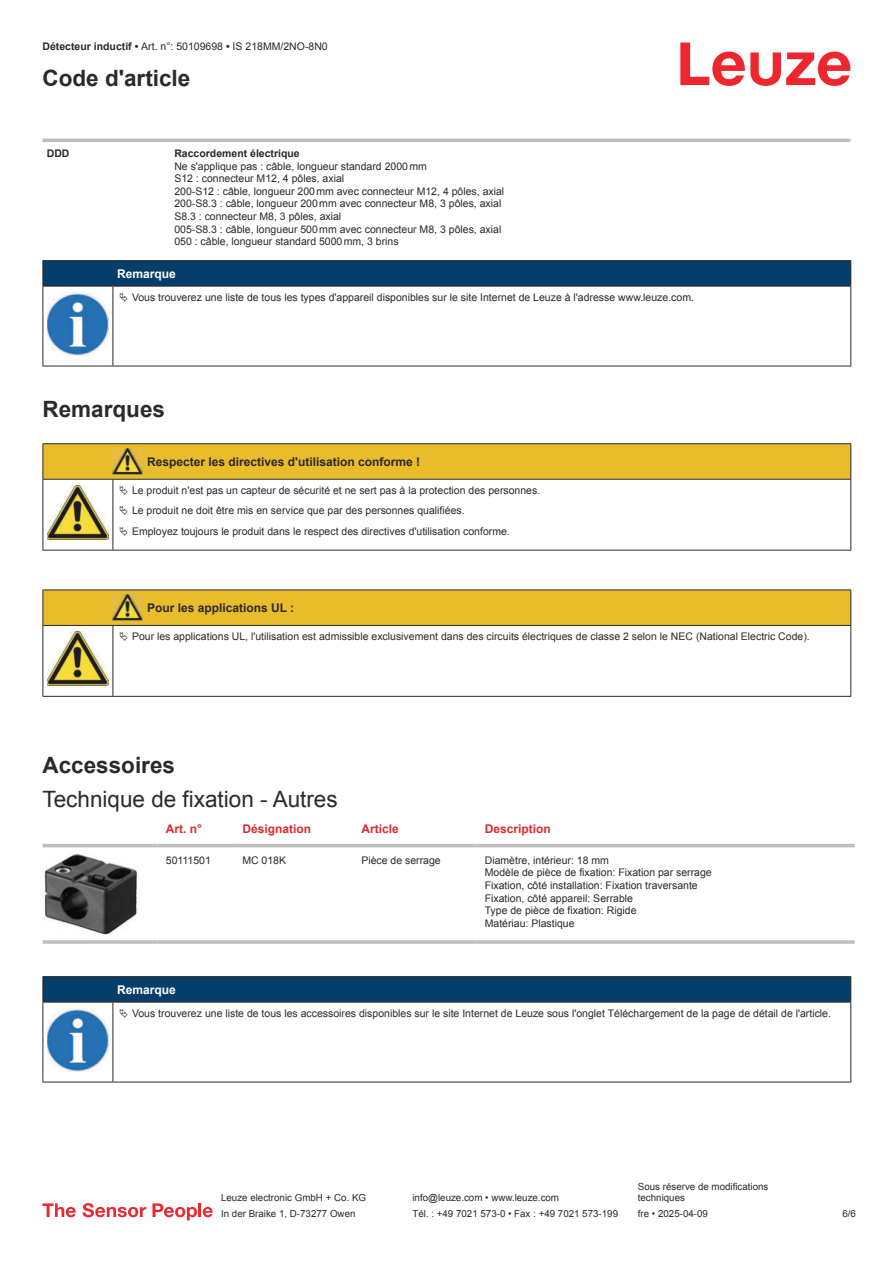
<style>
.page{position:relative;width:893px;height:1263px;background:#fff}
.page>*{position:absolute;margin:0;border:0;box-sizing:border-box;transform-origin:0 0}
.t1{font:700 22.5px "Arial";color:#2b292a}
.t2{font:22.5px "Arial";color:#2b292a}
.t3{font:700 12px "Arial";color:#2b292a}
.t4{font:700 12px "Arial";color:#db2a30}
.t5{font:700 12px "Arial";color:#fff}
.t6{font:10.5px/12.6px "Arial";color:#2b292a}
.t7{font:700 10.5px "Arial";color:#2b292a}
.t8{font:9.75px/11.7px "Arial";color:#2b292a}
.s1{font-weight:700}
</style>
<div class="page">
<svg style="left:680px;top:43px;width:170px;height:43px"></svg>
<svg style="left:43px;top:138px;width:807px;height:1px"></svg>
<hr style="left:43px;top:139px;width:127px;height:3px;background:#bdbfc1">
<hr style="left:170px;top:139px;width:680px;height:3px;background:#bdbfc1">
<svg style="left:43px;top:843px;width:812px;height:5px;fill:#efeff0"></svg>
<hr style="left:43px;top:844px;width:114px;height:3px;background:#bdbfc1">
<hr style="left:157px;top:844px;width:77px;height:3px;background:#bdbfc1">
<hr style="left:234px;top:844px;width:119px;height:3px;background:#bdbfc1">
<hr style="left:353px;top:844px;width:123px;height:3px;background:#bdbfc1">
<hr style="left:476px;top:844px;width:379px;height:3px;background:#bdbfc1">
<hr style="left:43px;top:940px;width:114px;height:4px;background:#bdbfc1">
<hr style="left:157px;top:940px;width:77px;height:4px;background:#c9cbcc">
<hr style="left:234px;top:940px;width:119px;height:4px;background:#c4c6c7">
<hr style="left:353px;top:940px;width:123px;height:4px;background:#bdbfc1">
<hr style="left:476px;top:940px;width:379px;height:4px;background:#c9cbcc">
<img style="left:44px;top:854px;width:93px;height:81px">
<svg style="left:44px;top:1003px;width:806px;height:79px"></svg>
<hr style="left:43px;top:976px;width:70px;height:1px;background:#2b292a">
<hr style="left:43px;top:1002px;width:70px;height:1px;background:#2b292a">
<hr style="left:113px;top:976px;width:738px;height:1px;background:#2b292a">
<svg style="left:43px;top:977px;width:808px;height:25px;background:#063c67"></svg>
<hr style="left:113px;top:1002px;width:738px;height:1px;background:#2b292a">
<hr style="left:43px;top:1002px;width:1px;height:75px;background:#2b292a">
<hr style="left:113px;top:1002px;width:1px;height:75px;background:#2b292a">
<hr style="left:850px;top:1002px;width:1px;height:75px;background:#2b292a">
<hr style="left:43px;top:1082px;width:70px;height:1px;background:#2b292a">
<hr style="left:113px;top:1082px;width:738px;height:1px;background:#2b292a">
<img style="left:47px;top:1008px;width:61px;height:63px">
<div style="left:115px;top:1003px;width:734px;height:20px;background:#fff"></div>
<svg style="left:43px;top:1203px;width:33px;height:14px"></svg>
<svg style="left:83px;top:1203px;width:63px;height:14px"></svg>
<svg style="left:153px;top:1203px;width:44px;height:17px"></svg>
<hr style="left:198px;top:1203px;width:3px;height:14px;background:#ed272d">
<svg style="left:203px;top:1207px;width:10px;height:10px"></svg>
<svg style="left:44px;top:287px;width:806px;height:79px"></svg>
<hr style="left:43px;top:260px;width:70px;height:1px;background:#2b292a">
<hr style="left:43px;top:286px;width:70px;height:1px;background:#2b292a">
<hr style="left:113px;top:260px;width:738px;height:1px;background:#2b292a">
<div style="left:43px;top:261px;width:808px;height:25px;background:#063d69"></div>
<hr style="left:113px;top:286px;width:738px;height:1px;background:#2b292a">
<hr style="left:43px;top:286px;width:1px;height:75px;background:#2b292a">
<hr style="left:113px;top:286px;width:1px;height:75px;background:#2b292a">
<hr style="left:850px;top:286px;width:1px;height:75px;background:#2b292a">
<hr style="left:43px;top:366px;width:70px;height:1px;background:#2b292a">
<hr style="left:113px;top:366px;width:738px;height:1px;background:#2b292a">
<img style="left:47px;top:292px;width:61px;height:63px">
<div style="left:115px;top:287px;width:734px;height:20px;background:#fff"></div>
<hr style="left:43px;top:443px;width:70px;height:1px;background:#2b292a">
<hr style="left:113px;top:443px;width:30px;height:1px;background:#2b292a">
<hr style="left:143px;top:443px;width:708px;height:1px;background:#2b292a">
<hr style="left:43px;top:550px;width:70px;height:1px;background:#2b292a">
<hr style="left:113px;top:550px;width:30px;height:1px;background:#2b292a">
<hr style="left:143px;top:550px;width:708px;height:1px;background:#2b292a">
<div style="left:44px;top:590px;width:806px;height:35px;background:#e8bc2a"></div>
<svg style="left:44px;top:626px;width:806px;height:70px"></svg>
<hr style="left:43px;top:589px;width:70px;height:1px;background:#2b292a">
<hr style="left:43px;top:590px;width:1px;height:35px;background:#2b292a">
<hr style="left:43px;top:625px;width:70px;height:1px;background:#2b292a">
<hr style="left:113px;top:589px;width:30px;height:1px;background:#2b292a">
<hr style="left:113px;top:625px;width:30px;height:1px;background:#2b292a">
<hr style="left:143px;top:589px;width:708px;height:1px;background:#2b292a">
<hr style="left:850px;top:590px;width:1px;height:35px;background:#2b292a">
<hr style="left:143px;top:625px;width:708px;height:1px;background:#2b292a">
<hr style="left:43px;top:626px;width:1px;height:66px;background:#2b292a">
<hr style="left:113px;top:626px;width:1px;height:66px;background:#2b292a">
<hr style="left:850px;top:626px;width:1px;height:66px;background:#2b292a">
<hr style="left:43px;top:696px;width:70px;height:1px;background:#2b292a">
<hr style="left:113px;top:696px;width:30px;height:1px;background:#2b292a">
<hr style="left:143px;top:696px;width:708px;height:1px;background:#2b292a">
<img style="left:113px;top:594px;width:30px;height:26px">
<img style="left:47px;top:632px;width:61px;height:54px">
<div style="left:115px;top:626px;width:734px;height:21px;background:#fff"></div>
<svg style="left:43px;top:444px;width:808px;height:106px"></svg>
<p class="t6" style="left:43px;top:41px;width:287px"><span class="s1">Détecteur inductif •</span> Art. n°: 50109698 <span class="s1">•</span> IS 218MM/2NO-8N0</p>
<h1 class="t1" style="left:43px;top:69px;width:149px">Code d'article</h1>
<p class="t7" style="left:47px;top:149px;width:24px">DDD</p>
<p class="t7" style="left:174px;top:149px;width:127px">Raccordement électrique</p>
<p class="t6" style="left:174px;top:161px;width:331px">Ne s'applique pas : câble, longueur standard 2000 mm<br>S12 : connecteur M12, 4 pôles, axial<br>200-S12 : câble, longueur 200 mm avec connecteur M12, 4 pôles, axial 200-S8.3 : câble, longueur 200 mm avec connecteur M8, 3 pôles, axial S8.3 : connecteur M8, 3 pôles, axial<br>005-S8.3 : câble, longueur 500 mm avec connecteur M8, 3 pôles, axial 050 : câble, longueur standard 5000 mm, 3 brins</p>
<p class="t5" style="left:117px;top:269px;width:60px">Remarque</p>
<p class="t6" style="left:132px;top:292px;width:563px">Vous trouverez une liste de tous les types d'appareil disponibles sur le site Internet de Leuze à l'adresse www.leuze.com.</p>
<h1 class="t1" style="left:43px;top:400px;width:124px">Remarques</h1>
<p class="t3" style="left:147px;top:457px;width:274px">Respecter les directives d'utilisation conforme !</p>
<p class="t6" style="left:132px;top:481px;width:410px;line-height:20.2px">Le produit n'est pas un capteur de sécurité et ne sert pas à la protection des personnes.<br>Le produit ne doit être mis en service que par des personnes qualifiées.<br>Employez toujours le produit dans le respect des directives d'utilisation conforme.</p>
<p class="t3" style="left:147px;top:603px;width:149px">Pour les applications UL :</p>
<p class="t6" style="left:132px;top:631px;width:679px">Pour les applications UL, l'utilisation est admissible exclusivement dans des circuits électriques de classe 2 selon le NEC (National Electric Code).</p>
<h1 class="t1" style="left:43px;top:756px;width:134px">Accessoires</h1>
<h1 class="t2" style="left:43px;top:790px;width:297px">Technique de fixation - Autres</h1>
<p class="t4" style="left:166px;top:824px;width:38px">Art. n°</p>
<p class="t4" style="left:242px;top:824px;width:70px">Désignation</p>
<p class="t4" style="left:361px;top:824px;width:39px">Article</p>
<p class="t4" style="left:485px;top:824px;width:68px">Description</p>
<p class="t6" style="left:166px;top:855px;width:47px">50111501</p>
<p class="t6" style="left:242px;top:855px;width:45px">MC 018K</p>
<p class="t6" style="left:361px;top:855px;width:81px">Pièce de serrage</p>
<p class="t6" style="left:485px;top:855px;width:229px">Diamètre, intérieur: 18 mm<br>Modèle de pièce de fixation: Fixation par serrage Fixation, côté installation: Fixation traversante Fixation, côté appareil: Serrable<br>Type de pièce de fixation: Rigide<br>Matériau: Plastique</p>
<p class="t5" style="left:117px;top:984px;width:60px">Remarque</p>
<p class="t6" style="left:132px;top:1008px;width:700px">Vous trouverez une liste de tous les accessoires disponibles sur le site Internet de Leuze sous l'onglet Téléchargement de la page de détail de l'article.</p>
<p class="t8" style="left:221px;top:1193px;width:146px">Leuze electronic GmbH + Co. KG</p>
<p class="t8" style="left:412px;top:1193px;width:148px">info@leuze.com • www.leuze.com</p>
<p class="t8" style="left:638px;top:1181px;width:132px">Sous réserve de modifications techniques</p>
<p class="t8" style="left:221px;top:1208px;width:136px">In der Braike 1, D-73277 Owen</p>
<p class="t8" style="left:412px;top:1208px;width:207px">Tél. : +49 7021 573-0 • Fax : +49 7021 573-199</p>
<p class="t8" style="left:638px;top:1208px;width:72px">fre • 2025-04-09</p>
<p class="t8" style="left:842px;top:1209px;width:15px">6 /6</p>
</div>
